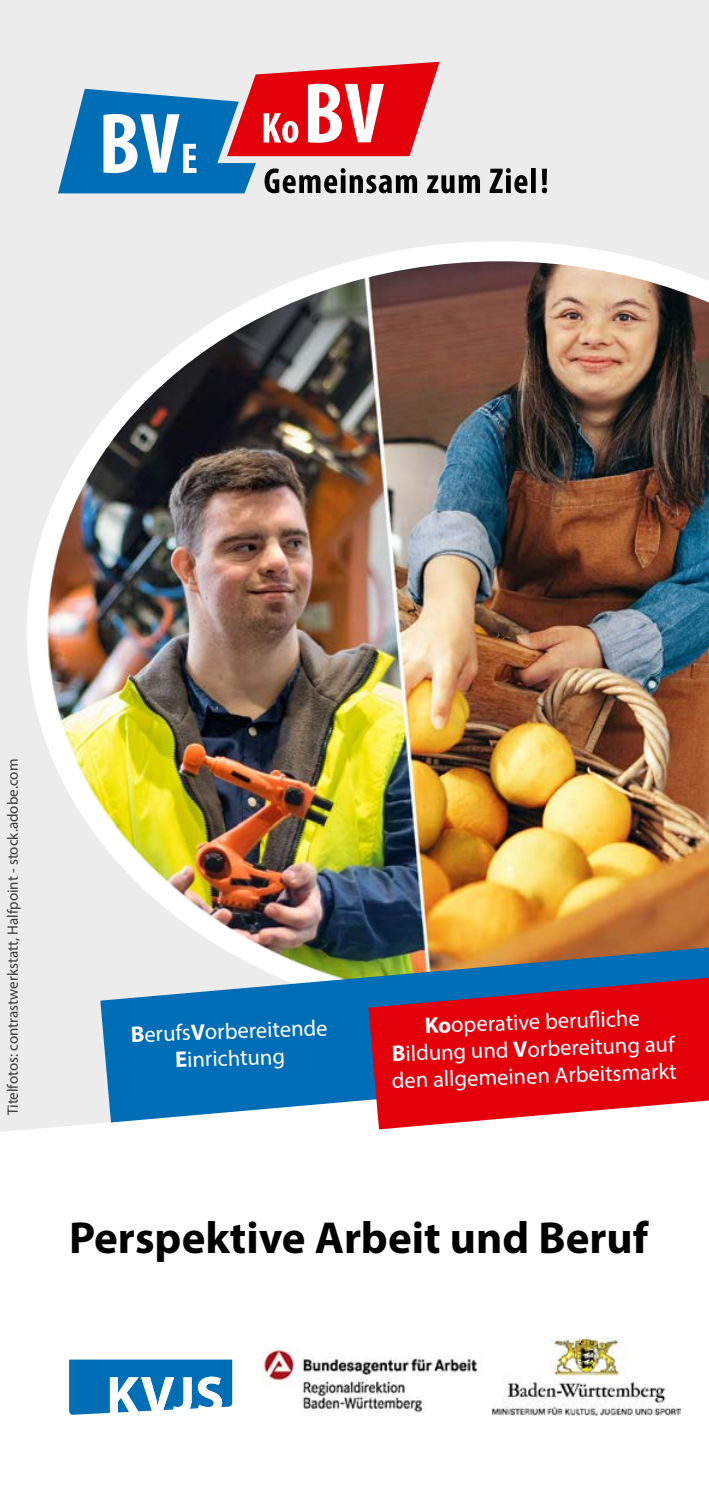
<style>
.page{position:relative;width:709px;height:1489px;background:#fff}
.page>*{position:absolute;margin:0;border:0;box-sizing:border-box;transform-origin:0 0}
.t1{font:700 45px "Myriad Pro";color:#000}
.t2{font:22.5px/27px "Myriad Pro";color:#fff;text-align:center}
.t3{font:15px "Myriad Pro";color:#3a3a39}
.s1{font-weight:700}
</style>
<div class="page">
<div style="left:0;top:0;width:709px;height:1131px;background:#ececec"></div>
<img style="left:27px;top:241px;width:682px;height:781px">
<svg style="left:100px;top:947px;width:609px;height:175px;background:#498cb3"></svg>
<img style="left:262px;top:1347px;width:217px;height:65px">
<img style="left:493px;top:1337px;width:187px;height:78px">
<svg style="left:368px;top:977px;width:341px;height:152px;background:#cc2435"></svg>
<svg style="left:69px;top:1359px;width:163px;height:55px"></svg>
<svg style="left:58px;top:62px;width:489px;height:131px;background:#b19aab"></svg>
<p class="t3" style="left:3px;top:1115px;width:358px;rotate:-90deg">Titelfotos: contrastwerkstatt, Halfpoint - stock.adobe.com</p>
<p class="t2" style="left:130px;top:1020px;width:198px;rotate:-2deg"><span class="s1">B</span>erufs<span class="s1">V</span>orbereitende<br><span class="s1">E</span>inrichtung</p>
<p class="t2" style="left:389px;top:1012px;width:286px;rotate:-2deg"><span class="s1">Ko</span>operative berufl iche<br><span class="s1">B</span>ildung und <span class="s1">V</span>orbereitung auf den allgemeinen Arbeitsmarkt</p>
<h1 class="t1" style="left:69px;top:1208px;width:580px">Perspektive Arbeit und Beruf</h1>
</div>
